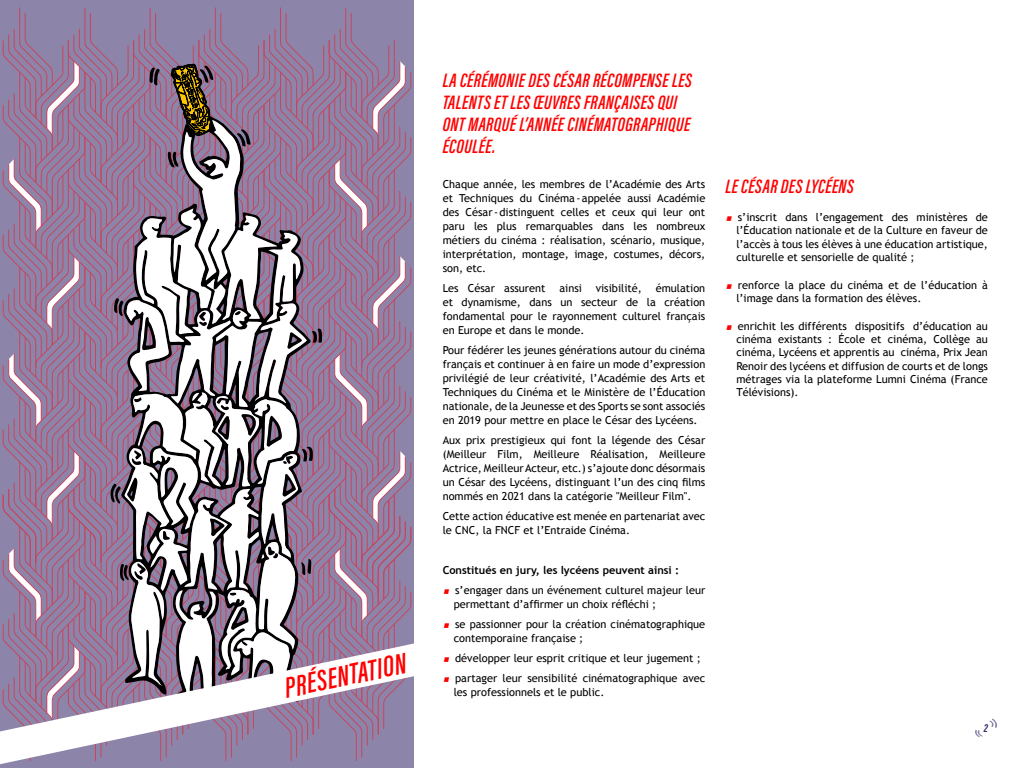
<style>
.page{position:relative;width:1024px;height:768px;background:#fff}
.page>*{position:absolute;margin:0;border:0;box-sizing:border-box;transform-origin:0 0}
.t1{font:italic 600 30px "Acumin Pro Extra Cond";color:#f00}
.t2{font:italic 600 20px/22px "Acumin Pro Extra Cond";letter-spacing:.02em;color:#f00}
.t3{font:italic 700 12px "Acumin Pro Extra Cond";color:#352c6c}
.t4{font:11px/14px "Trebuchet MS";color:#000;text-align:justify}
.t5{font:700 11px "Trebuchet MS";color:#000}
.s1{font-family:"Acumin Pro Extra Cond";font-weight:600;font-style:italic;font-size:30px;color:#f00}
</style>
<div class="page">
<div style="left:0;top:0;width:414px;height:768px;background:#8d85a9"></div>
<svg style="left:989px;top:719px;width:8px;height:9px"></svg>
<svg style="left:975px;top:730px;width:8px;height:7px"></svg>
<svg style="left:3px;top:7px;width:408px;height:636px"></svg>
<svg style="left:0;top:643px;width:414px;height:121px"></svg>
<h1 class="t1" style="left:281px;top:670px;width:126px;rotate:-12deg">PRÉSENTATION</h1>
<h2 class="t2" style="left:443px;top:69px;width:251px">LA CÉRÉMONIE DES CÉSAR RÉCOMPENSE LES<br>TALENTS ET LES ŒUVRES FRANÇAISES QUI<br>ONT MARQUÉ L’ANNÉE CINÉMATOGRAPHIQUE<br>ÉCOULÉE.</h2>
<p class="t4" style="left:443px;top:178px;width:264px">Chaque année, les membres de l’Académie des Arts et Techniques du Cinéma-appelée aussi Académie des César-distinguent celles et ceux qui leur ont paru les plus remarquables dans les nombreux métiers du cinéma : réalisation, scénario, musique, interprétation, montage, image, costumes, décors, son, etc.</p>
<p class="t4" style="left:443px;top:282px;width:104px">Les César assurent</p>
<p class="t4" style="left:559px;top:282px;width:24px">ainsi</p>
<p class="t4" style="left:596px;top:282px;width:48px">visibilité,</p>
<p class="t4" style="left:443px;top:282px;width:264px;text-indent:213px">émulation et dynamisme, dans un secteur de la création fondamental pour le rayonnement culturel français en Europe et dans le monde.</p>
<p class="t4" style="left:443px;top:344px;width:264px">Pour fédérer les jeunes générations autour du cinéma français et continuer à en faire un mode d’expression privilégié de leur créativité, l’Académie des Arts et Techniques du Cinéma et le Ministère de l’Éducation nationale, de la Jeunesse et des Sports se sont associés en 2019 pour mettre en place le César des Lycéens.</p>
<p class="t4" style="left:443px;top:434px;width:264px">Aux prix prestigieux qui font la légende des César (Meilleur Film, Meilleure Réalisation, Meilleure Actrice, Meilleur Acteur, etc.) s’ajoute donc désormais un César des Lycéens, distinguant l’un des cinq films nommés en 2021 dans la catégorie "Meilleur Film".</p>
<p class="t4" style="left:443px;top:510px;width:264px">Cette action éducative est menée en partenariat avec le CNC, la FNCF et l’Entraide Cinéma.</p>
<p class="t5" style="left:443px;top:564px;width:238px">Constitués en jury, les lycéens peuvent ainsi :</p>
<p class="t4" style="left:454px;top:584px;width:253px;text-indent:-11px"><span class="s1">•</span> s’engager dans un événement culturel majeur leur permettant d’affirmer un choix réfléchi ;</p>
<p class="t4" style="left:454px;top:618px;width:253px;text-indent:-11px"><span class="s1">•</span> se passionner pour la création cinématographique contemporaine française ;</p>
<p class="t4" style="left:443px;top:652px;width:260px"><span class="s1">•</span> développer leur esprit critique et leur jugement ;</p>
<p class="t4" style="left:454px;top:672px;width:253px;text-indent:-11px"><span class="s1">•</span> partager leur sensibilité cinématographique avec les professionnels et le public.</p>
<h2 class="t2" style="left:725px;top:175px;width:130px">LE CÉSAR DES LYCÉENS</h2>
<p class="t4" style="left:736px;top:211px;width:253px;line-height:13.2px;text-indent:-11px"><span class="s1">•</span> s’inscrit dans l’engagement des ministères de l’Éducation nationale et de la Culture en faveur de l’accès à tous les élèves à une éducation artistique, culturelle et sensorielle de qualité ;</p>
<p class="t4" style="left:736px;top:278px;width:253px;line-height:13.2px;text-indent:-11px"><span class="s1">•</span> renforce la place du cinéma et de l’éducation à l’image dans la formation des élèves.</p>
<p class="t4" style="left:736px;top:320px;width:253px;line-height:13.2px;text-indent:-11px"><span class="s1">•</span> enrichit les différents dispositifs d’éducation au cinéma existants : École et cinéma, Collège au cinéma, Lycéens et apprentis au cinéma, Prix Jean Renoir des lycéens et diffusion de courts et de longs métrages via la plateforme Lumni Cinéma (France Télévisions).</p>
<p class="t3" style="left:984px;top:721px;width:6px">2</p>
</div>
